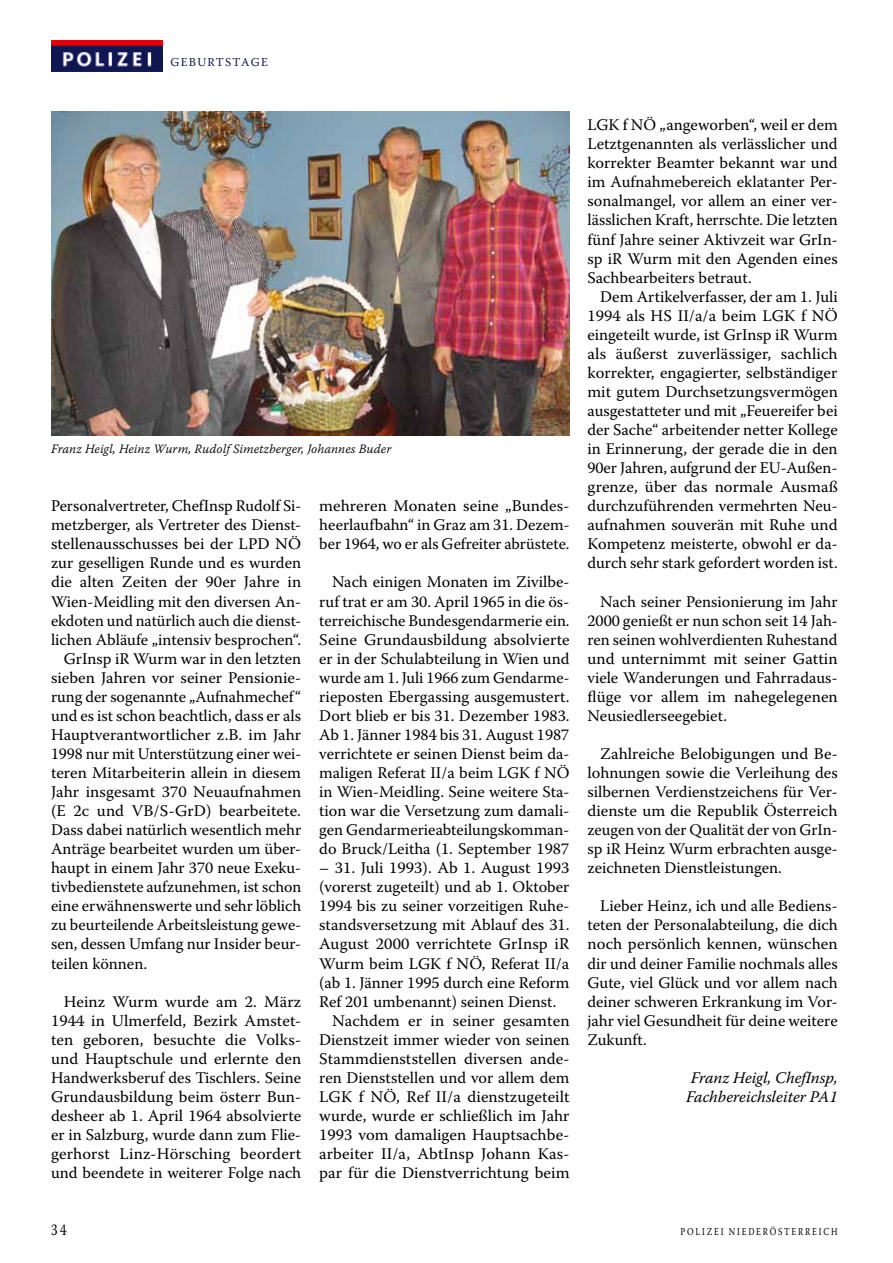
<style>
.page{position:relative;width:893px;height:1263px;background:#fff}
.page>*{position:absolute;margin:0;border:0;box-sizing:border-box;transform-origin:0 0}
.t1{font:16.2px/19px "Warnock Pro";color:#000;text-align:justify}
.t2{font:italic 16.2px/19px "Warnock Pro";color:#000}
.t3{font:16.2px "Warnock Pro";color:#000;scale:.8 1}
.t4{font:12.75px "Warnock Pro Light It Capt";color:#000}
.t5{font:12px "Warnock Pro";letter-spacing:.105em;color:#111551}
.t6{font:10.5px "Warnock Pro";color:#000;scale:.8 1}
</style>
<div class="page">
<img style="left:51px;top:111px;width:518px;height:324px">
<img style="left:51px;top:40px;width:111px;height:32px">
<p class="t5" style="left:170px;top:55px;width:99px">Geburtstage</p>
<p class="t4" style="left:51px;top:441px;width:342px">Franz Heigl, Heinz Wurm, Rudolf Simetzberger, Johannes Buder</p>
<p class="t1" style="left:51px;top:496px;width:252px">Personalvertreter, ChefInsp Rudolf Si-</p>
<p class="t1" style="left:51px;top:515px;width:252px">metzberger, als Vertreter des Dienst-</p>
<p class="t1" style="left:51px;top:534px;width:252px">stellenausschusses bei der LPD NÖ</p>
<p class="t1" style="left:51px;top:553px;width:252px">zur geselligen Runde und es wurden</p>
<p class="t1" style="left:51px;top:572px;width:252px">die alten Zeiten der 90er Jahre in</p>
<p class="t1" style="left:51px;top:591px;width:252px">Wien-Meidling mit den diversen An-</p>
<p class="t1" style="left:51px;top:610px;width:252px">ekdoten und natürlich auch die dienst-</p>
<p class="t1" style="left:51px;top:629px;width:252px">lichen Abläufe „intensiv besprochen“.</p>
<p class="t1" style="left:64px;top:648px;width:239px">GrInsp iR Wurm war in den letzten</p>
<p class="t1" style="left:51px;top:668px;width:252px">sieben Jahren vor seiner Pensionie-</p>
<p class="t1" style="left:51px;top:687px;width:251px">rung der sogenannte „Aufnahmechef“</p>
<p class="t1" style="left:51px;top:706px;width:251px">und es ist schon beachtlich, dass er als</p>
<p class="t1" style="left:51px;top:725px;width:252px">Hauptverantwortlicher z.B. im Jahr</p>
<p class="t1" style="left:51px;top:744px;width:252px">1998 nur mit Unterstützung einer wei-</p>
<p class="t1" style="left:51px;top:763px;width:252px">teren Mitarbeiterin allein in diesem</p>
<p class="t1" style="left:51px;top:782px;width:252px">Jahr insgesamt 370 Neuaufnahmen</p>
<p class="t1" style="left:51px;top:801px;width:251px">(E 2c und VB/S-GrD) bearbeitete.</p>
<p class="t1" style="left:51px;top:820px;width:252px">Dass dabei natürlich wesentlich mehr</p>
<p class="t1" style="left:51px;top:839px;width:252px">Anträge bearbeitet wurden um über-</p>
<p class="t1" style="left:51px;top:858px;width:252px">haupt in einem Jahr 370 neue Exeku-</p>
<p class="t1" style="left:51px;top:877px;width:252px">tivbedienstete aufzunehmen, ist schon</p>
<p class="t1" style="left:51px;top:896px;width:252px">eine erwähnenswerte und sehr löblich</p>
<p class="t1" style="left:51px;top:915px;width:252px">zu beurteilende Arbeitsleistung gewe-</p>
<p class="t1" style="left:51px;top:934px;width:252px">sen, dessen Umfang nur Insider beur-</p>
<p class="t1" style="left:51px;top:953px;width:98px">teilen können.</p>
<p class="t1" style="left:51px;top:991px;width:252px;text-indent:13px">Heinz Wurm wurde am 2. März 1944 in Ulmerfeld, Bezirk Amstet&shy;ten geboren, besuchte die Volks&shy;und Hauptschule und erlernte den Handwerksberuf des Tischlers. Seine Grundausbildung beim österr Bun&shy;desheer ab 1. April 1964 absolvierte er in Salzburg, wurde dann zum Flie&shy;gerhorst Linz-Hörsching beordert und beendete in weiterer Folge nach</p>
<p class="t1" style="left:319px;top:496px;width:252px">mehreren Monaten seine „Bundes&shy;heerlaufbahn“ in Graz am 31. Dezem&shy;ber 1964, wo er als Gefreiter abrüstete.</p>
<p class="t1" style="left:319px;top:572px;width:252px;text-indent:13px">Nach einigen Monaten im Zivilbe&shy;ruf trat er am 30. April 1965 in die ös&shy;terreichische Bundesgendarmerie ein.<br>Seine Grundausbildung absolvierte er in der Schulabteilung in Wien und wurde am 1. Juli 1966 zum Gendarme&shy;rieposten Ebergassing ausgemustert.<br>Dort blieb er bis 31. Dezember 1983.<br>Ab 1. Jänner 1984 bis 31. August 1987 verrichtete er seinen Dienst beim da&shy;maligen Referat II/a beim LGK f NÖ in Wien-Meidling. Seine weitere Sta&shy;tion war die Versetzung zum damali&shy;gen Gendarmerieabteilungskomman&shy;do Bruck/Leitha (1. September 1987</p>
<p class="t1" style="left:319px;top:858px;width:252px">– 31. Juli 1993). Ab 1. August 1993</p>
<p class="t1" style="left:319px;top:877px;width:252px">(vorerst zugeteilt) und ab 1. Oktober</p>
<p class="t1" style="left:319px;top:896px;width:252px">1994 bis zu seiner vorzeitigen Ruhe-</p>
<p class="t1" style="left:319px;top:915px;width:252px">standsversetzung mit Ablauf des 31.</p>
<p class="t1" style="left:319px;top:934px;width:252px">August 2000 verrichtete GrInsp iR</p>
<p class="t1" style="left:319px;top:953px;width:252px">Wurm beim LGK f NÖ, Referat II/a</p>
<p class="t1" style="left:319px;top:972px;width:252px">(ab 1. Jänner 1995 durch eine Reform</p>
<p class="t1" style="left:319px;top:991px;width:239px">Ref 201 umbenannt) seinen Dienst.</p>
<p class="t1" style="left:332px;top:1010px;width:239px">Nachdem er in seiner gesamten</p>
<p class="t1" style="left:319px;top:1029px;width:252px">Dienstzeit immer wieder von seinen</p>
<p class="t1" style="left:319px;top:1049px;width:252px">Stammdienststellen diversen ande-</p>
<p class="t1" style="left:319px;top:1068px;width:252px">ren Dienststellen und vor allem dem</p>
<p class="t1" style="left:319px;top:1087px;width:252px">LGK f NÖ, Ref II/a dienstzugeteilt</p>
<p class="t1" style="left:319px;top:1106px;width:252px">wurde, wurde er schließlich im Jahr</p>
<p class="t1" style="left:319px;top:1125px;width:252px">1993 vom damaligen Hauptsachbe-</p>
<p class="t1" style="left:319px;top:1144px;width:252px">arbeiter II/a, AbtInsp Johann Kas-</p>
<p class="t1" style="left:319px;top:1163px;width:252px">par für die Dienstverrichtung beim</p>
<p class="t1" style="left:587px;top:115px;width:252px">LGK f NÖ „angeworben“, weil er dem</p>
<p class="t1" style="left:587px;top:134px;width:252px">Letztgenannten als verlässlicher und</p>
<p class="t1" style="left:587px;top:153px;width:252px">korrekter Beamter bekannt war und</p>
<p class="t1" style="left:587px;top:172px;width:252px">im Aufnahmebereich eklatanter Per-</p>
<p class="t1" style="left:587px;top:191px;width:252px">sonalmangel, vor allem an einer ver-</p>
<p class="t1" style="left:587px;top:210px;width:252px">lässlichen Kraft, herrschte. Die letzten</p>
<p class="t1" style="left:587px;top:229px;width:252px">fünf Jahre seiner Aktivzeit war GrIn-</p>
<p class="t1" style="left:587px;top:248px;width:252px">sp iR Wurm mit den Agenden eines</p>
<p class="t1" style="left:587px;top:267px;width:166px">Sachbearbeiters betraut.</p>
<p class="t1" style="left:600px;top:287px;width:239px">Dem Artikelverfasser, der am 1. Juli</p>
<p class="t1" style="left:587px;top:306px;width:252px">1994 als HS II/a/a beim LGK f NÖ</p>
<p class="t1" style="left:587px;top:325px;width:252px">eingeteilt wurde, ist GrInsp iR Wurm</p>
<p class="t1" style="left:587px;top:344px;width:252px">als äußerst zuverlässiger, sachlich</p>
<p class="t1" style="left:587px;top:363px;width:251px">korrekter, engagierter, selbständiger</p>
<p class="t1" style="left:587px;top:382px;width:252px">mit gutem Durchsetzungsvermögen</p>
<p class="t1" style="left:587px;top:401px;width:252px">ausgestatteter und mit „Feuereifer bei</p>
<p class="t1" style="left:587px;top:420px;width:252px">der Sache“ arbeitender netter Kollege</p>
<p class="t1" style="left:587px;top:439px;width:252px">in Erinnerung, der gerade die in den</p>
<p class="t1" style="left:587px;top:458px;width:252px">90er Jahren, aufgrund der EU-Außen-</p>
<p class="t1" style="left:587px;top:477px;width:252px">grenze, über das normale Ausmaß</p>
<p class="t1" style="left:587px;top:496px;width:252px">durchzuführenden vermehrten Neu-</p>
<p class="t1" style="left:587px;top:515px;width:252px">aufnahmen souverän mit Ruhe und</p>
<p class="t1" style="left:587px;top:534px;width:252px">Kompetenz meisterte, obwohl er da-</p>
<p class="t1" style="left:587px;top:553px;width:252px">durch sehr stark gefordert worden ist.</p>
<p class="t1" style="left:587px;top:591px;width:252px;text-indent:13px">Nach seiner Pensionierung im Jahr 2000 genießt er nun schon seit 14 Jah&shy;ren seinen wohlverdienten Ruhestand und unternimmt mit seiner Gattin viele Wanderungen und Fahrradaus&shy;flüge vor allem im nahegelegenen Neusiedlerseegebiet.</p>
<p class="t1" style="left:587px;top:744px;width:252px;text-indent:13px">Zahlreiche Belobigungen und Be&shy;lohnungen sowie die Verleihung des silbernen Verdienstzeichens für Ver&shy;dienste um die Republik Österreich zeugen von der Qualität der von GrIn&shy;sp iR Heinz Wurm erbrachten ausge&shy;zeichneten Dienstleistungen.</p>
<p class="t1" style="left:587px;top:896px;width:252px;text-indent:13px">Lieber Heinz, ich und alle Bediens&shy;teten der Personalabteilung, die dich noch persönlich kennen, wünschen dir und deiner Familie nochmals alles Gute, viel Glück und vor allem nach deiner schweren Erkrankung im Vor&shy;jahr viel Gesundheit für deine weitere Zukunft.</p>
<p class="t2" style="left:686px;top:1068px;width:153px">Franz Heigl, ChefInsp,<br>Fachbereichsleiter PA1</p>
<p class="t3" style="left:51px;top:1220px;width:21px">34</p>
<p class="t6" style="left:681px;top:1225px;width:17px">Polizei</p>
<p class="t6" style="left:729px;top:1225px;width:20px">Niederösterreich</p>
</div>
